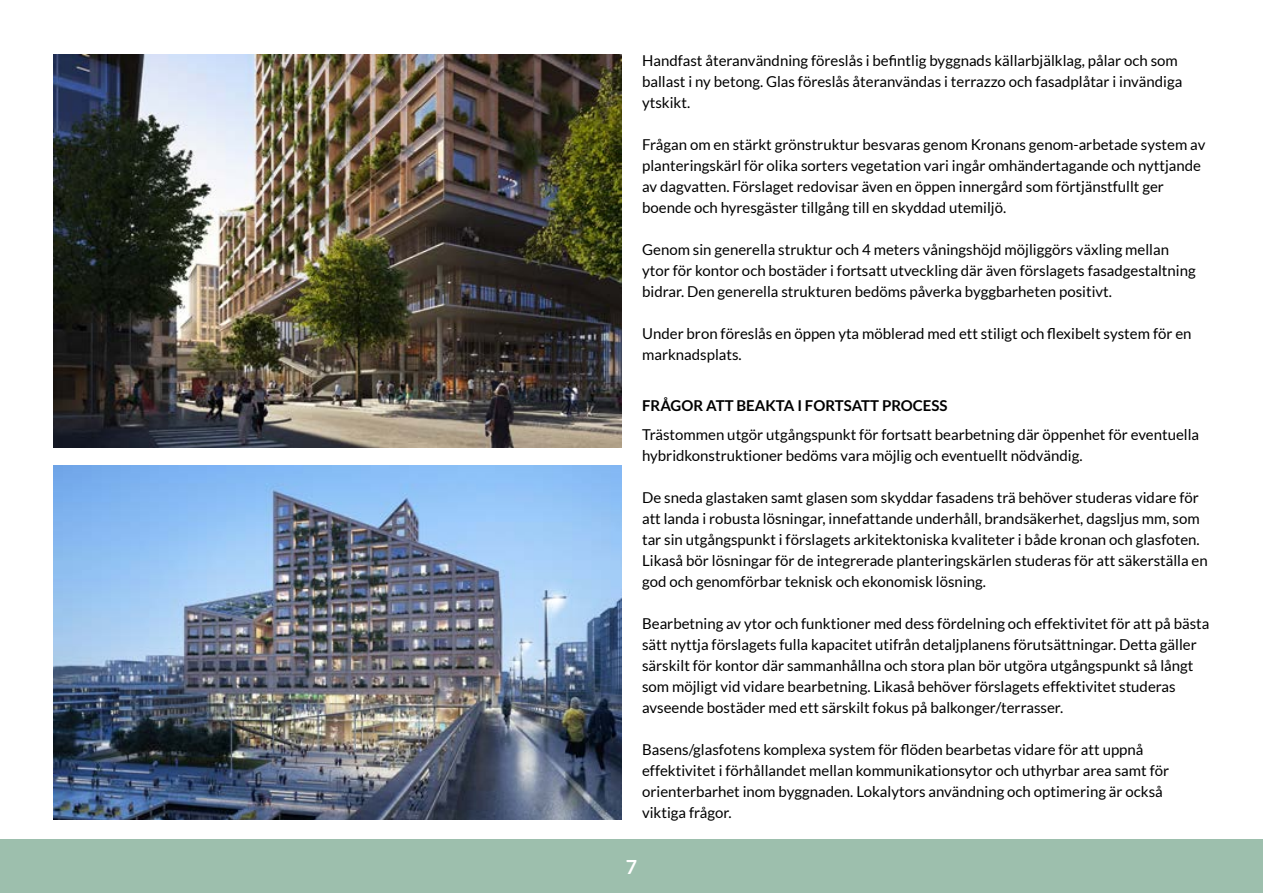
<style>
.page{position:relative;width:1263px;height:893px;background:#fff}
.page>*{position:absolute;margin:0;border:0;box-sizing:border-box;transform-origin:0 0}
.t1{font:700 19.5px "Lato";color:#fff}
.t2{font:15px/21px "Lato";color:#000}
.t3{font:700 15px "Lato";color:#000}
</style>
<div class="page">
<div style="left:0;top:839px;width:1263px;height:54px;background:#9dbfad"></div>
<img style="left:53px;top:54px;width:568px;height:393px">
<img style="left:54px;top:466px;width:567px;height:354px">
<p class="t2" style="left:642px;top:50px;width:542px">Handfast återanvändning föreslås i befintlig byggnads källarbjälklag, pålar och som ballast i ny betong. Glas föreslås återanvändas i terrazzo och fasadplåtar i invändiga ytskikt.</p>
<p class="t2" style="left:642px;top:134px;width:565px">Frågan om en stärkt grönstruktur besvaras genom Kronans genom-arbetade system av planteringskärl för olika sorters vegetation vari ingår omhändertagande och nyttjande av dagvatten. Förslaget redovisar även en öppen innergård som förtjänstfullt ger boende och hyresgäster tillgång till en skyddad utemiljö.</p>
<p class="t2" style="left:642px;top:239px;width:555px">Genom sin generella struktur och 4 meters våningshöjd möjliggörs växling mellan ytor för kontor och bostäder i fortsatt utveckling där även förslagets fasadgestaltning bidrar. Den generella strukturen bedöms påverka byggbarheten positivt.</p>
<p class="t2" style="left:642px;top:323px;width:551px">Under bron föreslås en öppen yta möblerad med ett stiligt och flexibelt system för en marknadsplats.</p>
<p class="t3" style="left:642px;top:397px;width:307px">FRÅGOR ATT BEAKTA I FORTSATT PROCESS</p>
<p class="t2" style="left:642px;top:424px;width:558px">Trästommen utgör utgångspunkt för fortsatt bearbetning där öppenhet för eventuella hybridkonstruktioner bedöms vara möjlig och eventuellt nödvändig.</p>
<p class="t2" style="left:642px;top:487px;width:567px">De sneda glastaken samt glasen som skyddar fasadens trä behöver studeras vidare för att landa i robusta lösningar, innefattande underhåll, brandsäkerhet, dagsljus mm, som tar sin utgångspunkt i förslagets arkitektoniska kvaliteter i både kronan och glasfoten.<br>Likaså bör lösningar för de integrerade planteringskärlen studeras för att säkerställa en god och genomförbar teknisk och ekonomisk lösning.</p>
<p class="t2" style="left:642px;top:613px;width:569px">Bearbetning av ytor och funktioner med dess fördelning och effektivitet för att på bästa sätt nyttja förslagets fulla kapacitet utifrån detaljplanens förutsättningar. Detta gäller särskilt för kontor där sammanhållna och stora plan bör utgöra utgångspunkt så långt som möjligt vid vidare bearbetning. Likaså behöver förslagets effektivitet studeras avseende bostäder med ett särskilt fokus på balkonger/terrasser.</p>
<p class="t2" style="left:642px;top:739px;width:528px">Basens/glasfotens komplexa system för flöden bearbetas vidare för att uppnå effektivitet i förhållandet mellan kommunikationsytor och uthyrbar area samt för orienterbarhet inom byggnaden. Lokalytors användning och optimering är också viktiga frågor.</p>
<h1 class="t1" style="left:626px;top:855px;width:13px">7</h1>
</div>
